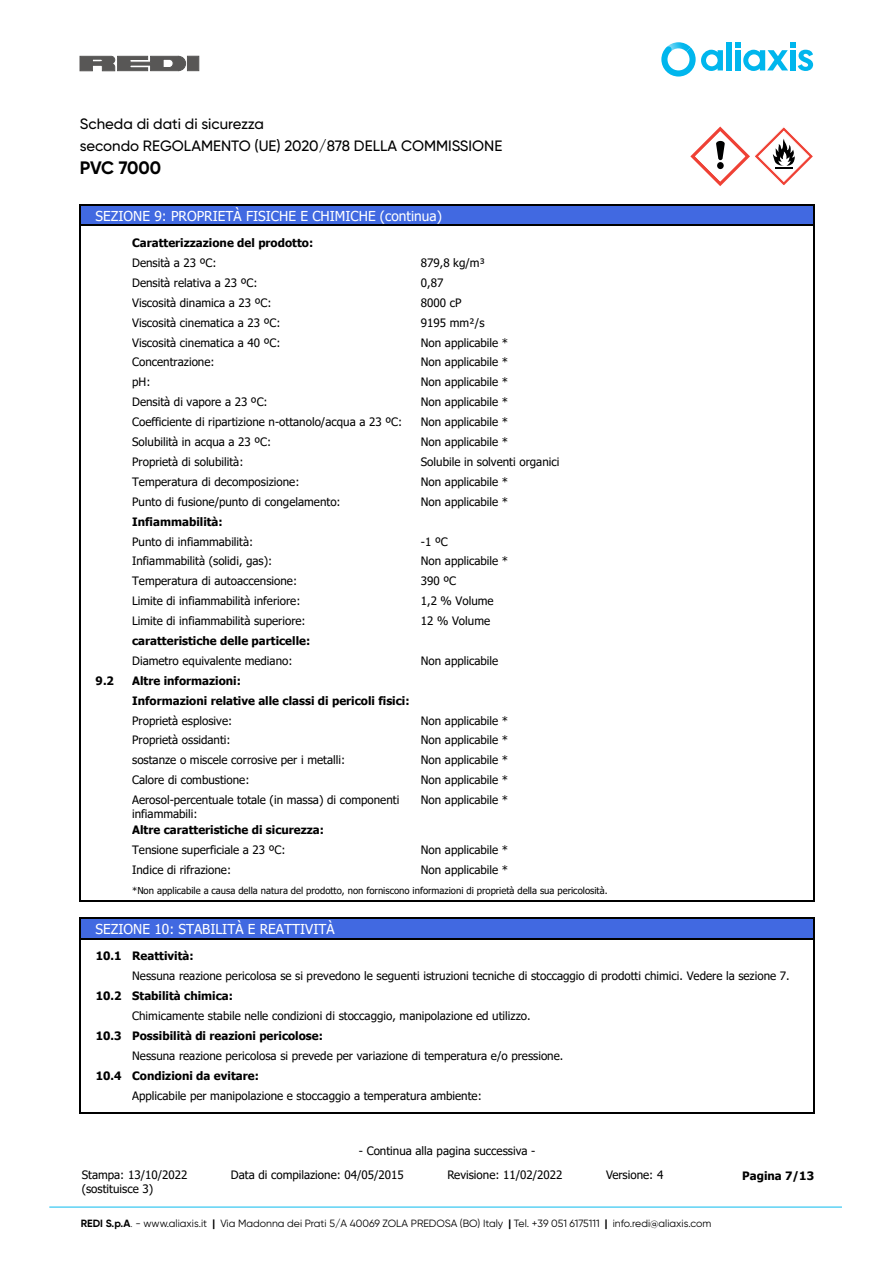
<style>
.page{position:relative;width:893px;height:1263px;background:#fff}
.page>*{position:absolute;margin:0;border:0;box-sizing:border-box;transform-origin:0 0}
.t1{font:700 18px "Gilroy";letter-spacing:-.01em;color:#000}
.t2{font:500 15px/22.5px "Gilroy";color:#000}
.t3{font:13.65px "Tahoma";color:#fff}
.t4{font:11.55px/14px "Tahoma";color:#000}
.t5{font:700 11.55px/20px "Tahoma";color:#000}
.t6{font:10.5px "Gilroy";color:#000}
.t7{font:9.45px "Tahoma";color:#000}
.s1{font-weight:700}
.s2{font-weight:300}
</style>
<div class="page">
<hr style="left:49px;top:1207px;width:793px;height:1px;background:#0bbbef">
<div style="left:187px;top:56px;width:12px;height:15px;background:#585756"></div>
<svg style="left:80px;top:56px;width:106px;height:15px;background:#737271"></svg>
<div style="left:727px;top:42px;width:5px;height:28px;background:#00b6ed"></div>
<svg style="left:736px;top:42px;width:77px;height:29px"></svg>
<svg style="left:661px;top:42px;width:62px;height:35px"></svg>
<svg style="left:690px;top:127px;width:123px;height:59px"></svg>
<div style="left:96px;top:205px;width:718px;height:21px;background:#4169e1"></div>
<hr style="left:96px;top:205px;width:718px;height:1px;background:#000">
<hr style="left:96px;top:225px;width:718px;height:1px;background:#000">
<svg style="left:80px;top:205px;width:16px;height:587px"></svg>
<svg style="left:813px;top:206px;width:1px;height:586px"></svg>
<hr style="left:80px;top:792px;width:1px;height:30px;background:#000">
<hr style="left:813px;top:792px;width:1px;height:30px;background:#000">
<svg style="left:80px;top:822px;width:1px;height:79px"></svg>
<svg style="left:813px;top:822px;width:1px;height:79px"></svg>
<hr style="left:80px;top:901px;width:734px;height:1px;background:#000">
<div style="left:96px;top:918px;width:718px;height:21px;background:#4169e1"></div>
<hr style="left:96px;top:918px;width:718px;height:1px;background:#000">
<hr style="left:96px;top:938px;width:718px;height:1px;background:#000">
<svg style="left:80px;top:918px;width:16px;height:195px"></svg>
<svg style="left:813px;top:919px;width:1px;height:194px"></svg>
<hr style="left:80px;top:1113px;width:734px;height:1px;background:#000">
<p class="t2" style="left:80px;top:112px;width:424px">Scheda di dati di sicurezza<br>secondo REGOLAMENTO (UE) 2020/878 DELLA COMMISSIONE</p>
<h1 class="t1" style="left:80px;top:156px;width:83px">PVC 7000</h1>
<p class="t7" style="left:252px;top:131px;width:265px">secondo REGOLAMENTO (UE) 2020/878 DELLA COMMISSIONE</p>
<p class="t3" style="left:96px;top:207px;width:348px">SEZIONE 9: PROPRIETÀ FISICHE E CHIMICHE (continua)</p>
<p class="t5" style="left:132px;top:233px;width:183px">Caratterizzazione del prodotto:</p>
<p class="t4" style="left:132px;top:256px;width:86px">Densità a 23 ºC:</p>
<p class="t4" style="left:421px;top:256px;width:66px">879,8 kg/m³</p>
<p class="t4" style="left:132px;top:276px;width:127px">Densità relativa a 23 ºC:</p>
<p class="t4" style="left:421px;top:276px;width:24px">0,87</p>
<p class="t4" style="left:132px;top:296px;width:141px">Viscosità dinamica a 23 ºC:</p>
<p class="t4" style="left:421px;top:296px;width:42px">8000 cP</p>
<p class="t4" style="left:132px;top:316px;width:150px">Viscosità cinematica a 23 ºC:</p>
<p class="t4" style="left:421px;top:316px;width:65px">9195 mm²/s</p>
<p class="t4" style="left:132px;top:336px;width:150px">Viscosità cinematica a 40 ºC:</p>
<p class="t4" style="left:421px;top:336px;width:89px">Non applicabile *</p>
<p class="t4" style="left:132px;top:356px;width:84px">Concentrazione:</p>
<p class="t4" style="left:421px;top:356px;width:89px">Non applicabile *</p>
<p class="t4" style="left:132px;top:376px;width:20px">pH:</p>
<p class="t4" style="left:421px;top:376px;width:89px">Non applicabile *</p>
<p class="t4" style="left:132px;top:396px;width:137px">Densità di vapore a 23 ºC:</p>
<p class="t4" style="left:421px;top:396px;width:89px">Non applicabile *</p>
<p class="t4" style="left:132px;top:416px;width:271px">Coefficiente di ripartizione n-ottanolo/acqua a 23 ºC:</p>
<p class="t4" style="left:421px;top:416px;width:89px">Non applicabile *</p>
<p class="t4" style="left:132px;top:435px;width:141px">Solubilità in acqua a 23 ºC:</p>
<p class="t4" style="left:421px;top:435px;width:89px">Non applicabile *</p>
<p class="t4" style="left:132px;top:455px;width:113px">Proprietà di solubilità:</p>
<p class="t4" style="left:421px;top:455px;width:140px">Solubile in solventi organici</p>
<p class="t4" style="left:132px;top:475px;width:169px">Temperatura di decomposizione:</p>
<p class="t4" style="left:421px;top:475px;width:89px">Non applicabile *</p>
<p class="t4" style="left:132px;top:495px;width:210px">Punto di fusione/punto di congelamento:</p>
<p class="t4" style="left:421px;top:495px;width:89px">Non applicabile *</p>
<p class="t5" style="left:132px;top:512px;width:92px">Infiammabilità:</p>
<p class="t4" style="left:132px;top:535px;width:123px">Punto di infiammabilità:</p>
<p class="t4" style="left:421px;top:535px;width:28px">-1 ºC</p>
<p class="t4" style="left:132px;top:555px;width:142px">Infiammabilità (solidi, gas):</p>
<p class="t4" style="left:421px;top:555px;width:89px">Non applicabile *</p>
<p class="t4" style="left:132px;top:575px;width:166px">Temperatura di autoaccensione:</p>
<p class="t4" style="left:421px;top:575px;width:37px">390 ºC</p>
<p class="t4" style="left:132px;top:595px;width:170px">Limite di infiammabilità inferiore:</p>
<p class="t4" style="left:421px;top:595px;width:74px">1,2 % Volume</p>
<p class="t4" style="left:132px;top:614px;width:175px">Limite di infiammabilità superiore:</p>
<p class="t4" style="left:421px;top:614px;width:71px">12 % Volume</p>
<p class="t5" style="left:132px;top:631px;width:180px">caratteristiche delle particelle:</p>
<p class="t4" style="left:132px;top:654px;width:162px">Diametro equivalente mediano:</p>
<p class="t4" style="left:421px;top:654px;width:79px">Non applicabile</p>
<p class="t5" style="left:96px;top:671px;width:20px">9.2</p>
<p class="t5" style="left:132px;top:671px;width:279px">Altre informazioni:<br>Informazioni relative alle classi di pericoli fisici:</p>
<p class="t4" style="left:132px;top:714px;width:102px">Proprietà esplosive:</p>
<p class="t4" style="left:421px;top:714px;width:89px">Non applicabile *</p>
<p class="t4" style="left:132px;top:734px;width:100px">Proprietà ossidanti:</p>
<p class="t4" style="left:421px;top:734px;width:89px">Non applicabile *</p>
<p class="t4" style="left:132px;top:754px;width:215px">sostanze o miscele corrosive per i metalli:</p>
<p class="t4" style="left:421px;top:754px;width:89px">Non applicabile *</p>
<p class="t4" style="left:132px;top:774px;width:119px">Calore di combustione:</p>
<p class="t4" style="left:421px;top:774px;width:89px">Non applicabile *</p>
<p class="t4" style="left:132px;top:793px;width:269px">Aerosol-percentuale totale (in massa) di componenti infiammabili:</p>
<p class="t4" style="left:421px;top:793px;width:89px">Non applicabile *</p>
<p class="t5" style="left:132px;top:820px;width:193px">Altre caratteristiche di sicurezza:</p>
<p class="t4" style="left:132px;top:843px;width:155px">Tensione superficiale a 23 ºC:</p>
<p class="t4" style="left:421px;top:843px;width:89px">Non applicabile *</p>
<p class="t4" style="left:132px;top:863px;width:101px">Indice di rifrazione:</p>
<p class="t4" style="left:421px;top:863px;width:89px">Non applicabile *</p>
<p class="t7" style="left:132px;top:884px;width:477px">*Non applicabile a causa della natura del prodotto, non forniscono informazioni di proprietà della sua pericolosità.</p>
<p class="t3" style="left:96px;top:920px;width:241px">SEZIONE 10: STABILITÀ E REATTIVITÀ</p>
<p class="t5" style="left:96px;top:946px;width:99px">10.1 Reattività:</p>
<p class="t4" style="left:132px;top:970px;width:659px">Nessuna reazione pericolosa se si prevedono le seguenti istruzioni tecniche di stoccaggio di prodotti chimici. Vedere la sezione 7.</p>
<p class="t5" style="left:96px;top:986px;width:139px">10.2 Stabilità chimica:</p>
<p class="t4" style="left:132px;top:1009px;width:400px">Chimicamente stabile nelle condizioni di stoccaggio, manipolazione ed utilizzo.</p>
<p class="t5" style="left:96px;top:1026px;width:229px">10.3 Possibilità di reazioni pericolose:</p>
<p class="t4" style="left:132px;top:1049px;width:433px">Nessuna reazione pericolosa si prevede per variazione di temperatura e/o pressione.</p>
<p class="t5" style="left:96px;top:1066px;width:165px">10.4 Condizioni da evitare:</p>
<p class="t4" style="left:132px;top:1089px;width:351px">Applicabile per manipolazione e stoccaggio a temperatura ambiente:</p>
<p class="t4" style="left:359px;top:1144px;width:178px">- Continua alla pagina successiva -</p>
<p class="t4" style="left:82px;top:1168px;width:107px">Stampa: 13/10/2022</p>
<p class="t4" style="left:231px;top:1168px;width:174px">Data di compilazione: 04/05/2015</p>
<p class="t4" style="left:447px;top:1168px;width:117px">Revisione: 11/02/2022</p>
<p class="t4" style="left:606px;top:1168px;width:59px">Versione: 4</p>
<p class="t4" style="left:82px;top:1182px;width:73px">(sostituisce 3)</p>
<p class="t6" style="left:81px;top:1216px;width:632px"><span class="s1">REDI S.p.A</span><span class="s2">.</span> - www.aliaxis.it <span class="s1">|</span> Via Madonna dei Prati 5/A 40069 ZOLA PREDOSA (BO) Italy <span class="s1">|</span> Tel. +39 051 6175111 <span class="s1">|</span> info.redi@aliaxis.com</p>
<p class="t5" style="left:742px;top:1166px;width:73px">Pagina 7/13</p>
</div>
